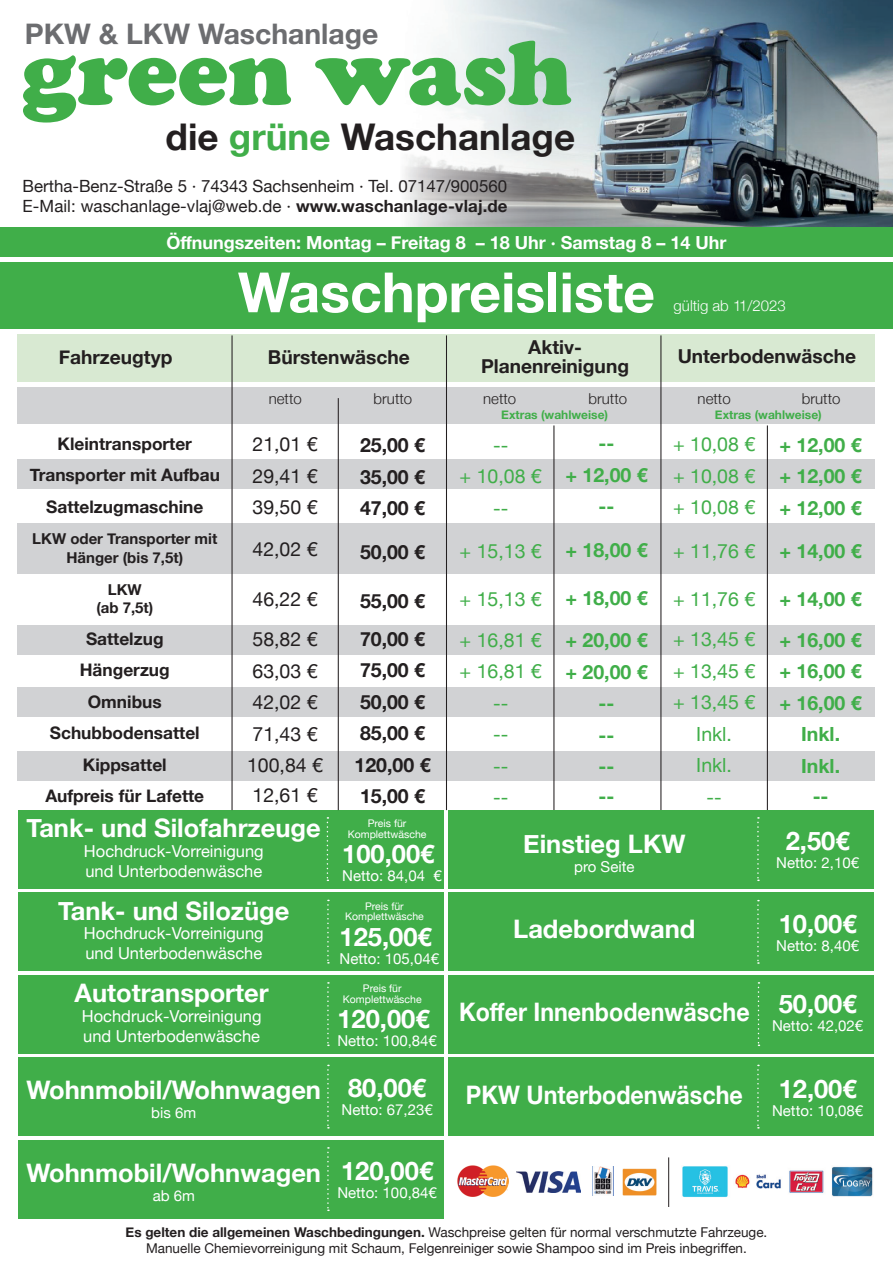
<style>
.page{position:relative;width:893px;height:1263px;background:#fff}
.page>*{position:absolute;margin:0;border:0;box-sizing:border-box;transform-origin:0 0}
.t1{font:700 55.5px "Helvetica Neue";color:#fff}
.t2{font:700 36.75px "Helvetica Neue";color:#231f20}
.t3{font:700 28.35px "Helvetica Neue";color:#6c6d70}
.t4{font:700 25.5px "Helvetica Neue";color:#fff}
.t5{font:700 25.5px "Helvetica Neue";color:#fff;scale:.91 1}
.t6{font:19.5px/31.5px "Helvetica Neue";color:#40ae49;text-align:center}
.t7{font:700 19.5px/31px "Helvetica Neue";color:#40ae49;text-align:center}
.t8{font:19.5px/31px "Helvetica Neue";color:#231f20}
.t9{font:700 19.5px/31.5px "Helvetica Neue";color:#231f20}
.t10{font:700 19.2px/18.8px "Helvetica Neue";color:#231f20;text-align:center}
.t11{font:700 18px "Helvetica Neue";color:#fff}
.t12{font:700 17.25px/31.5px "Helvetica Neue";color:#231f20;text-align:center}
.t13{font:16.8px/20.2px "Helvetica Neue";color:#231f20}
.t14{font:16.5px/19.8px "Helvetica Neue";color:#fff}
.t15{font:15px "Helvetica Neue";color:#fff}
.t16{font:700 15px/18.8px "Helvetica Neue";color:#231f20;text-align:center}
.t17{font:300 15px "Helvetica Neue";color:#231f20}
.t18{font:300 15px "Helvetica Neue";color:#fff}
.t19{font:13.5px/16.2px "Helvetica Neue";color:#231f20;text-align:center}
.t20{font:700 12px "Helvetica Neue";color:#40ae49}
.t21{font:10.5px/10.5px "Helvetica Neue";color:#fff;text-align:center}
.s1{color:#40ae49}
.s2{font-weight:700}
</style>
<div class="page">
<img style="left:400px;top:0;width:493px;height:228px">
<div style="left:0;top:263px;width:893px;height:66px;background:#40ae49"></div>
<div style="left:0;top:228px;width:893px;height:29px;background:#40ae49"></div>
<div style="left:18px;top:810px;width:426px;height:78px;background:#40ae49"></div>
<div style="left:449px;top:893px;width:425px;height:78px;background:#40ae49"></div>
<div style="left:18px;top:334px;width:857px;height:47px;background:#d8e9d2"></div>
<div style="left:18px;top:387px;width:857px;height:37px;background:#d1d2d4"></div>
<div style="left:18px;top:459px;width:857px;height:30px;background:#d1d2d4"></div>
<div style="left:18px;top:625px;width:857px;height:30px;background:#d1d2d4"></div>
<div style="left:18px;top:687px;width:857px;height:30px;background:#d1d2d4"></div>
<div style="left:18px;top:751px;width:857px;height:30px;background:#d1d2d4"></div>
<div style="left:18px;top:524px;width:857px;height:50px;background:#d1d2d4"></div>
<hr style="left:231px;top:335px;width:2px;height:475px;background:#231f20">
<hr style="left:338px;top:398px;width:1px;height:412px;background:#231f20">
<hr style="left:553px;top:425px;width:1px;height:385px;background:#231f20">
<hr style="left:767px;top:425px;width:1px;height:385px;background:#231f20">
<hr style="left:446px;top:335px;width:1px;height:475px;background:#231f20">
<hr style="left:660px;top:335px;width:1px;height:475px;background:#231f20">
<svg style="left:327px;top:817px;width:1px;height:64px"></svg>
<svg style="left:757px;top:900px;width:2px;height:64px"></svg>
<svg style="left:23px;top:55px;width:268px;height:68px"></svg>
<svg style="left:315px;top:41px;width:256px;height:64px"></svg>
<div style="left:18px;top:892px;width:426px;height:79px;background:#40ae49"></div>
<div style="left:18px;top:1057px;width:426px;height:78px;background:#40ae49"></div>
<div style="left:18px;top:1140px;width:426px;height:78px;background:#40ae49"></div>
<svg style="left:327px;top:900px;width:2px;height:63px"></svg>
<svg style="left:327px;top:1065px;width:2px;height:63px"></svg>
<svg style="left:327px;top:1147px;width:2px;height:64px"></svg>
<div style="left:449px;top:810px;width:425px;height:78px;background:#40ae49"></div>
<div style="left:449px;top:1057px;width:425px;height:78px;background:#40ae49"></div>
<svg style="left:757px;top:817px;width:2px;height:64px"></svg>
<svg style="left:757px;top:1065px;width:2px;height:63px"></svg>
<div style="left:18px;top:975px;width:426px;height:78px;background:#40ae49"></div>
<svg style="left:327px;top:982px;width:2px;height:64px"></svg>
<div style="left:449px;top:975px;width:425px;height:78px;background:#40ae49"></div>
<svg style="left:758px;top:982px;width:1px;height:64px"></svg>
<img style="left:457px;top:1166px;width:51px;height:30px">
<img style="left:592px;top:1166px;width:22px;height:30px">
<img style="left:622px;top:1169px;width:35px;height:26px">
<img style="left:517px;top:1171px;width:64px;height:21px">
<img style="left:682px;top:1166px;width:191px;height:31px">
<hr style="left:668px;top:1157px;width:1px;height:50px;background:#231f20">
<h3 class="t3" style="left:25px;top:12px;width:355px">PKW &amp; LKW Waschanlage</h3>
<h2 class="t2" style="left:166px;top:108px;width:411px">die <span class="s1">grüne</span> Waschanlage</h2>
<p class="t13" style="left:23px;top:177px;width:486px">Bertha-Benz-Straße 5 · 74343 Sachsenheim · Tel. 07147/900560<br>E-Mail: waschanlage-vlaj@web.de · <span class="s2">www.waschanlage-vlaj.de</span></p>
<h3 class="t11" style="left:166px;top:228px;width:562px">Öffnungszeiten: Montag – Freitag 8 – 18 Uhr · Samstag 8 – 14 Uhr</h3>
<h1 class="t1" style="left:238px;top:249px;width:419px">Waschpreisliste</h1>
<p class="t18" style="left:674px;top:293px;width:114px">gültig ab 11/2023</p>
<h3 class="t10" style="left:59px;top:348px;width:115px">Fahrzeugtyp</h3>
<h3 class="t10" style="left:268px;top:348px;width:143px">Bürstenwäsche</h3>
<h3 class="t10" style="left:481px;top:338px;width:149px">Aktiv-<br>Planenreinigung</h3>
<h3 class="t10" style="left:678px;top:347px;width:180px">Unterbodenwäsche</h3>
<p class="t12" style="left:30px;top:428px;width:192px">Kleintransporter<br>Transporter mit Aufbau<br>Sattelzugmaschine</p>
<p class="t16" style="left:32px;top:530px;width:186px">LKW oder Transporter mit<br>Hänger (bis 7,5t)</p>
<p class="t16" style="left:96px;top:580px;width:58px">LKW (ab 7,5t)</p>
<p class="t12" style="left:45px;top:623px;width:160px">Sattelzug<br>Hängerzug<br>Omnibus<br>Schubbodensattel<br>Kippsattel<br>Aufpreis für Lafette</p>
<p class="t17" style="left:269px;top:387px;width:35px">netto</p>
<p class="t17" style="left:374px;top:387px;width:40px">brutto</p>
<p class="t17" style="left:483px;top:387px;width:35px">netto</p>
<p class="t17" style="left:588px;top:387px;width:40px">brutto</p>
<p class="t17" style="left:698px;top:387px;width:35px">netto</p>
<p class="t17" style="left:802px;top:387px;width:40px">brutto</p>
<p class="t20" style="left:501px;top:405px;width:108px">Extras (wahlweise)</p>
<p class="t20" style="left:715px;top:405px;width:108px">Extras (wahlweise)</p>
<h3 class="t8" style="left:253px;top:430px;width:67px;line-height:31.5px;text-align:justify">21,01 € 29,41 € 39,50 €</h3>
<h3 class="t8" style="left:253px;top:535px;width:67px">42,02 €</h3>
<h3 class="t8" style="left:253px;top:580px;width:67px;line-height:40.5px">46,22 €<br>58,82 €</h3>
<h3 class="t8" style="left:247px;top:657px;width:77px">63,03 €<br>42,02 €<br>71,43 €<br>100,84 €<br>12,61 €</h3>
<h3 class="t9" style="left:360px;top:430px;width:67px;text-align:justify">25,00 € 35,00 € 47,00 €</h3>
<h3 class="t9" style="left:360px;top:536px;width:67px">50,00 €</h3>
<h3 class="t9" style="left:360px;top:583px;width:67px;line-height:37.5px">55,00 €<br>70,00 €</h3>
<h3 class="t9" style="left:355px;top:655px;width:77px">75,00 €<br>50,00 €<br>85,00 €<br>120,00 €<br>15,00 €</h3>
<h3 class="t6" style="left:460px;top:430px;width:84px">--<br>+ 10,08 € --</h3>
<h3 class="t6" style="left:460px;top:536px;width:84px">+ 15,13 €</h3>
<h3 class="t6" style="left:460px;top:580px;width:84px;line-height:40.5px;text-align:left">+ 15,13 € + 16,81 €</h3>
<h3 class="t6" style="left:460px;top:656px;width:84px">+ 16,81 € --<br>--<br>--<br>--</h3>
<h3 class="t7" style="left:565px;top:428px;width:84px;line-height:31.5px">--<br>+ 12,00 € --</h3>
<h3 class="t7" style="left:565px;top:535px;width:84px">+ 18,00 €</h3>
<h3 class="t7" style="left:565px;top:578px;width:84px;line-height:42px;text-align:left">+ 18,00 € + 20,00 €</h3>
<h3 class="t7" style="left:565px;top:656px;width:84px">+ 20,00 € --<br>--<br>--<br>--</h3>
<h3 class="t6" style="left:673px;top:430px;width:84px;text-align:justify">+ 10,08 € + 10,08 € + 10,08 €</h3>
<h3 class="t6" style="left:673px;top:536px;width:84px">+ 11,76 €</h3>
<h3 class="t6" style="left:673px;top:580px;width:84px;line-height:40.5px;text-align:left">+ 11,76 € + 13,45 €</h3>
<h3 class="t6" style="left:673px;top:656px;width:84px">+ 13,45 € + 13,45 €<br>Inkl.<br>Inkl.<br>--</h3>
<h3 class="t7" style="left:779px;top:430px;width:84px;line-height:31.5px;text-align:justify">+ 12,00 € + 12,00 € + 12,00 €</h3>
<h3 class="t7" style="left:779px;top:536px;width:84px">+ 14,00 €</h3>
<h3 class="t7" style="left:779px;top:580px;width:84px;line-height:40.5px;text-align:left">+ 14,00 € + 16,00 €</h3>
<h3 class="t7" style="left:779px;top:656px;width:84px">+ 16,00 € + 16,00 €<br>Inkl.<br>Inkl.<br>--</h3>
<h3 class="t4" style="left:27px;top:808px;width:296px">Tank- und Silofahrzeuge</h3>
<p class="t14" style="left:84px;top:842px;width:181px">Hochdruck-Vorreinigung und Unterbodenwäsche</p>
<p class="t21" style="left:348px;top:819px;width:80px">Preis für<br>Komplettwäsche</p>
<h3 class="t4" style="left:342px;top:834px;width:94px">100,00€</h3>
<p class="t15" style="left:342px;top:865px;width:101px">Netto: 84,04 €</p>
<h3 class="t4" style="left:58px;top:890px;width:233px">Tank- und Silozüge</h3>
<p class="t14" style="left:84px;top:924px;width:181px">Hochdruck-Vorreinigung und Unterbodenwäsche</p>
<h3 class="t4" style="left:340px;top:916px;width:94px">125,00€</h3>
<p class="t21" style="left:345px;top:901px;width:80px">Preis für<br>Komplettwäsche</p>
<p class="t15" style="left:340px;top:947px;width:101px">Netto: 105,04€</p>
<h3 class="t4" style="left:523px;top:823px;width:164px">Einstieg LKW</h3>
<p class="t15" style="left:574px;top:855px;width:62px">pro Seite</p>
<h3 class="t4" style="left:513px;top:909px;width:184px">Ladebordwand</h3>
<h3 class="t4" style="left:786px;top:821px;width:65px">2,50€</h3>
<p class="t15" style="left:776px;top:852px;width:84px">Netto: 2,10€</p>
<h3 class="t4" style="left:779px;top:904px;width:79px">10,00€</h3>
<p class="t15" style="left:776px;top:935px;width:84px">Netto: 8,40€</p>
<h3 class="t4" style="left:75px;top:973px;width:196px">Autotransporter</h3>
<p class="t14" style="left:82px;top:1007px;width:181px">Hochdruck-Vorreinigung und Unterbodenwäsche</p>
<h3 class="t4" style="left:337px;top:999px;width:94px">120,00€</h3>
<p class="t21" style="left:343px;top:984px;width:80px">Preis für<br>Komplettwäsche</p>
<h3 class="t5" style="left:459px;top:992px;width:438px">Koffer Innenbodenwäsche 50,00€</h3>
<p class="t15" style="left:772px;top:1015px;width:93px">Netto: 42,02€</p>
<p class="t15" style="left:337px;top:1030px;width:101px">Netto: 100,84€</p>
<h3 class="t4" style="left:27px;top:1070px;width:296px">Wohnmobil/Wohnwagen</h3>
<p class="t15" style="left:151px;top:1102px;width:47px">bis 6m</p>
<h3 class="t4" style="left:27px;top:1153px;width:296px">Wohnmobil/Wohnwagen</h3>
<p class="t15" style="left:153px;top:1185px;width:44px">ab 6m</p>
<h3 class="t4" style="left:348px;top:1068px;width:79px">80,00€</h3>
<p class="t15" style="left:342px;top:1099px;width:93px">Netto: 67,23€</p>
<h3 class="t4" style="left:341px;top:1151px;width:94px">120,00€</h3>
<p class="t15" style="left:337px;top:1182px;width:101px">Netto: 100,84€</p>
<h3 class="t5" style="left:466px;top:1075px;width:306px">PKW Unterbodenwäsche</h3>
<h3 class="t4" style="left:779px;top:1069px;width:79px">12,00€</h3>
<p class="t15" style="left:772px;top:1100px;width:93px">Netto: 10,08€</p>
<p class="t19" style="left:126px;top:1225px;width:643px"><span class="s2">Es gelten die allgemeinen Waschbedingungen.</span> Waschpreise gelten für normal verschmutzte Fahrzeuge.<br>Manuelle Chemievorreinigung mit Schaum, Felgenreiniger sowie Shampoo sind im Preis inbegriffen.</p>
</div>
